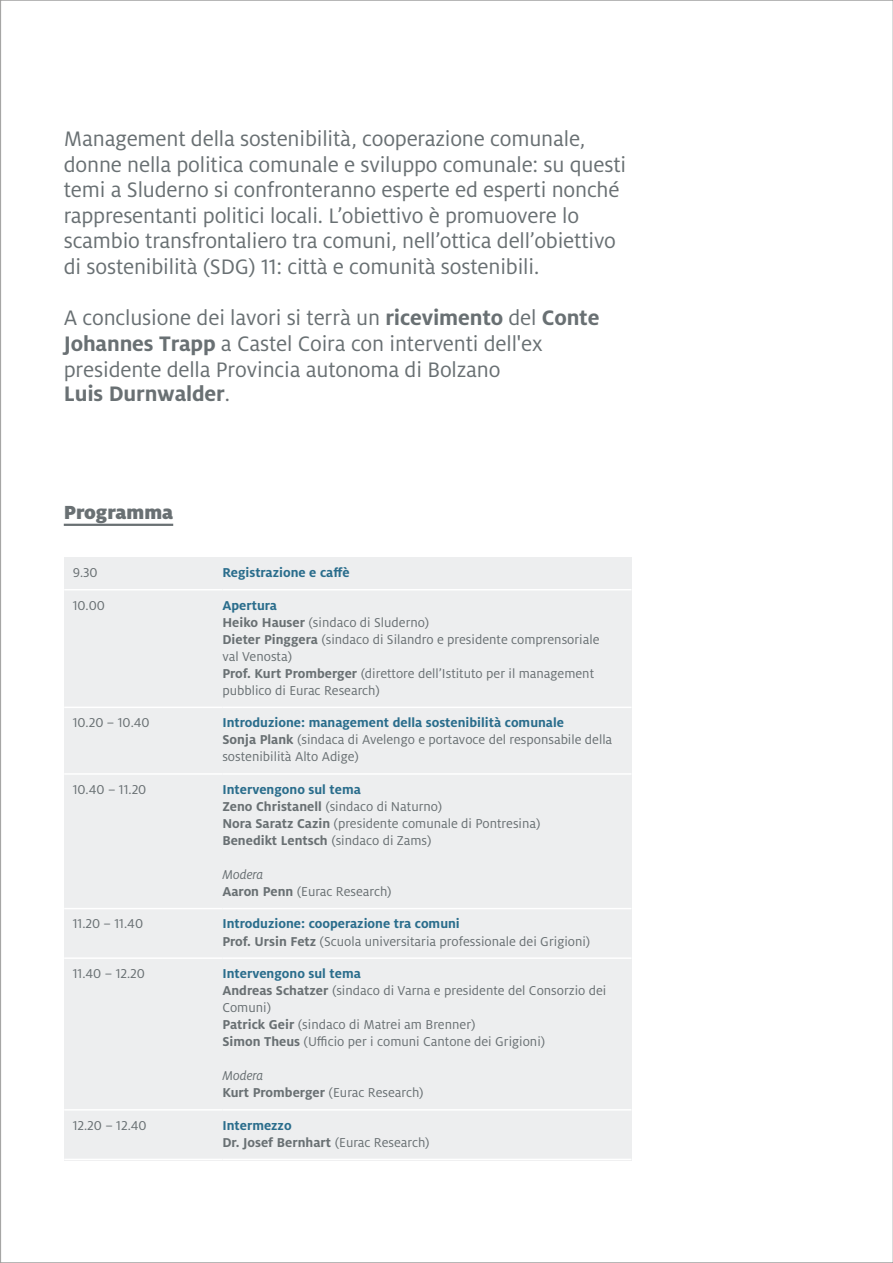
<style>
.page{position:relative;width:893px;height:1263px;background:#fff}
.page>*{position:absolute;margin:0;border:0;box-sizing:border-box;transform-origin:0 0}
.t1{font:23.25px/25.5px "Milo Pro";letter-spacing:-.005em;color:#697073}
.t2{font:900 21px "Milo Pro";color:#697073}
.t3{font:14.25px/17px "Milo Pro";color:#697073}
.t4{font:700 14.25px/17px "Milo Pro";color:#697073}
.t5{font:700 14.25px "Milo Pro";color:#2a6d8c}
.s1{font-weight:700}
.s2{font-weight:700;color:#2a6d8c}
.s3{font-style:italic}
.s4{color:#2a6d8c}
.s5{font-weight:400}
</style>
<div class="page">
<hr style="left:64px;top:524px;width:109px;height:2px;background:#697073">
<div style="left:64px;top:557px;width:567px;height:603px;background:#edeeef"></div>
<hr style="left:64px;top:589px;width:158px;height:1px;background:#fff">
<hr style="left:222px;top:589px;width:409px;height:1px;background:#fff">
<hr style="left:64px;top:707px;width:158px;height:1px;background:#fff">
<hr style="left:222px;top:707px;width:409px;height:1px;background:#fff">
<hr style="left:64px;top:773px;width:158px;height:2px;background:#fff">
<hr style="left:222px;top:773px;width:409px;height:2px;background:#fff">
<hr style="left:64px;top:908px;width:158px;height:1px;background:#fff">
<hr style="left:222px;top:908px;width:409px;height:1px;background:#fff">
<hr style="left:64px;top:957px;width:158px;height:2px;background:#fff">
<hr style="left:222px;top:957px;width:409px;height:2px;background:#fff">
<hr style="left:64px;top:1109px;width:158px;height:1px;background:#fff">
<hr style="left:222px;top:1109px;width:409px;height:1px;background:#fff">
<hr style="left:64px;top:1159px;width:158px;height:1px;background:#fff">
<hr style="left:222px;top:1159px;width:409px;height:1px;background:#fff">
<p class="t1" style="left:64px;top:126px;width:564px">Management della sostenibilità, cooperazione comunale, donne nella politica comunale e sviluppo comunale: su questi temi a Sluderno si confronteranno esperte ed esperti nonché rappresentanti politici locali. L’obiettivo è promuovere lo scambio transfrontaliero tra comuni, nell’ottica dell’obiettivo di sostenibilità (SDG) 11: città e comunità sostenibili.</p>
<h1 class="t1" style="left:64px;top:305px;width:537px">A conclusione dei lavori si terrà un <span class="s1">ricevimento</span> del <span class="s1">Conte Johannes Trapp</span> a Castel Coira con interventi dell'ex presidente della Provincia autonoma di Bolzano<br><span class="s1">Luis Durnwalder</span>.</h1>
<h2 class="t2" style="left:64px;top:500px;width:111px">Programma</h2>
<p class="t3" style="left:73px;top:564px;width:26px">9.30</p>
<p class="t5" style="left:222px;top:564px;width:129px">Registrazione e caffè</p>
<p class="t3" style="left:73px;top:597px;width:34px">10.00</p>
<p class="t3" style="left:222px;top:597px;width:379px"><span class="s2">Apertura<br></span><span class="s1">Heiko Hauser</span> (sindaco di Sluderno)<br><span class="s1">Dieter Pinggera</span> (sindaco di Silandro e presidente comprensoriale val Venosta)<br><span class="s1">Prof. Kurt Promberger</span> (direttore dell’Istituto per il management pubblico di Eurac Research)</p>
<p class="t3" style="left:73px;top:714px;width:79px">10.20 – 10.40</p>
<p class="t3" style="left:222px;top:714px;width:391px"><span class="s2">Introduzione: management della sostenibilità comunale<br></span><span class="s1">Sonja Plank</span> (sindaca di Avelengo e portavoce del responsabile della sostenibilità Alto Adige)</p>
<p class="t3" style="left:73px;top:781px;width:75px">10.40 – 11.20</p>
<p class="t3" style="left:222px;top:781px;width:320px"><span class="s2">Intervengono sul tema<br></span><span class="s1">Zeno Christanell</span> (sindaco di Naturno)<br><span class="s1">Nora Saratz Cazin</span> (presidente comunale di Pontresina)<br><span class="s1">Benedikt Lentsch</span> (sindaco di Zams)</p>
<p class="t3" style="left:222px;top:866px;width:171px"><span class="s3">Modera<br></span><span class="s1">Aaron Penn</span> (Eurac Research)</p>
<p class="t3" style="left:73px;top:916px;width:72px">11.20 – 11.40</p>
<p class="t3" style="left:222px;top:916px;width:369px"><span class="s2">Introduzione: cooperazione tra comuni<br></span><span class="s1">Prof. Ursin Fetz</span> (Scuola universitaria professionale dei Grigioni)</p>
<p class="t3" style="left:73px;top:965px;width:74px">11.40 – 12.20</p>
<p class="t3" style="left:222px;top:965px;width:386px"><span class="s2">Intervengono sul tema<br></span><span class="s1">Andreas Schatzer</span> (sindaco di Varna e presidente del Consorzio dei Comuni)<br><span class="s1">Patrick Geir</span> (sindaco di Matrei am Brenner)<br><span class="s1">Simon Theus</span> (Ufficio per i comuni Cantone dei Grigioni)</p>
<p class="t3" style="left:222px;top:1067px;width:203px"><span class="s3">Modera<br></span><span class="s1">Kurt Promberger</span> (Eurac Research)</p>
<p class="t3" style="left:73px;top:1117px;width:75px">12.20 – 12.40</p>
<p class="t4" style="left:222px;top:1117px;width:209px"><span class="s4">Intermezzo<br></span>Dr. Josef Bernhart <span class="s5">(Eurac Research)</span></p>
</div>
